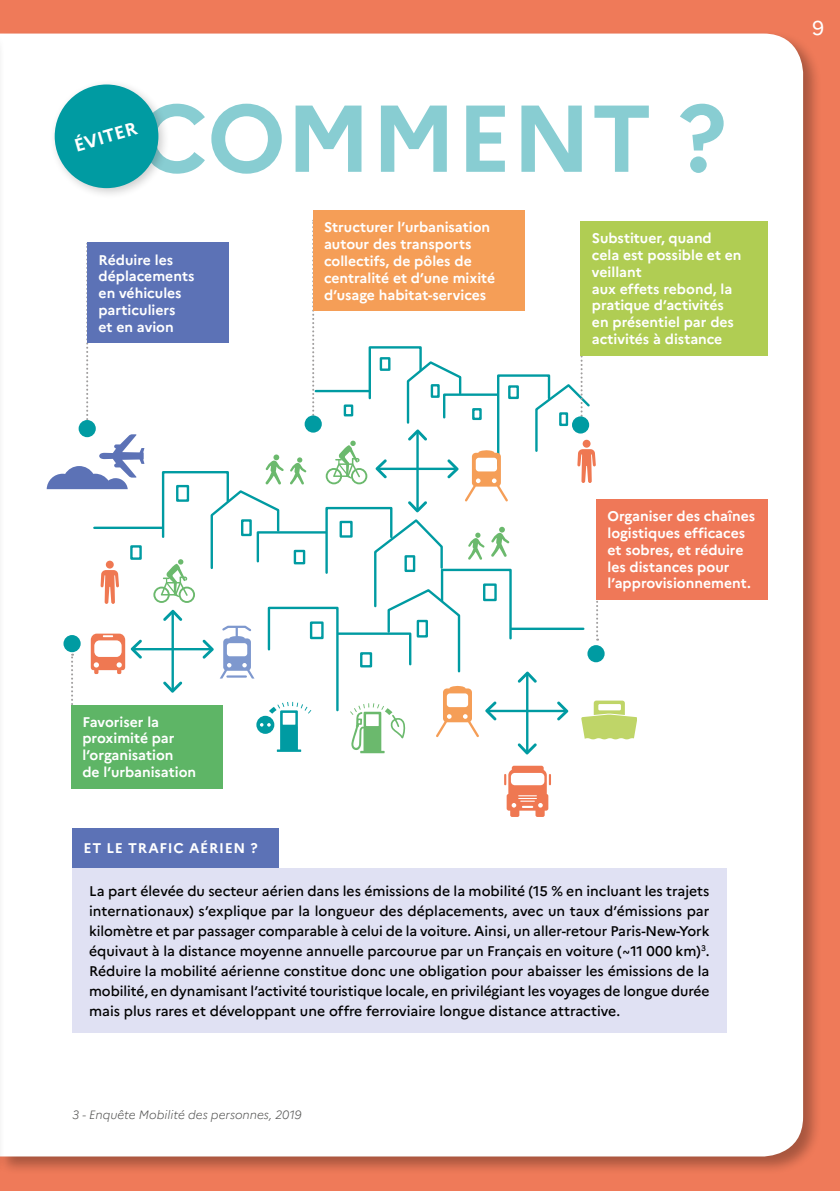
<style>
.page{position:relative;width:840px;height:1191px;background:#fff}
.page>*{position:absolute;margin:0;border:0;box-sizing:border-box;transform-origin:0 0}
.t1{font:700 94.6px "Marianne";color:#88cdd2}
.t2{font:20px "Marianne";color:#fff}
.t3{font:700 18px "Marianne";color:#fff}
.t4{font:500 14px/20px "Marianne";color:#000}
.t5{font:700 14px/16.8px "Marianne";color:#fff}
.t6{font:700 14px "Marianne";letter-spacing:.05em;color:#fff}
.t7{font:italic 300 12px "Marianne";color:#575756}
</style>
<div class="page">
<div style="left:0;top:0;width:839px;height:1191px;background:#ef7a59"></div>
<div style="left:0;top:31px;width:821px;height:1144px;background:#000;opacity:.3"></div>
<div style="left:5px;top:34px;width:797px;height:1122px;background:#fff"></div>
<div style="left:0;top:32px;width:5px;height:1144px;background:#fbfbfb"></div>
<svg style="left:47px;top:243px;width:97px;height:246px;background:#edf0f7"></svg>
<div style="left:87px;top:243px;width:142px;height:100px;background:#5c72b6"></div>
<div style="left:79px;top:420px;width:17px;height:17px;background:#009ba2;border-radius:50%"></div>
<hr style="left:94px;top:526px;width:68px;height:3px;background:#009ba2">
<div style="left:130px;top:545px;width:12px;height:15px;border:2px solid #009ba2"></div>
<hr style="left:134px;top:648px;width:76px;height:2px;background:#009ba2">
<svg style="left:131px;top:640px;width:11px;height:19px"></svg>
<svg style="left:91px;top:633px;width:34px;height:41px"></svg>
<svg style="left:100px;top:560px;width:19px;height:44px"></svg>
<svg style="left:504px;top:765px;width:46px;height:52px"></svg>
<div style="left:72px;top:828px;width:206px;height:40px;background:#5c72b6"></div>
<div style="left:72px;top:868px;width:654px;height:164px;background:#e0e1f3"></div>
<svg style="left:153px;top:220px;width:483px;height:534px;background:#ecf3f3"></svg>
<div style="left:312px;top:210px;width:212px;height:101px;background:#f59e57"></div>
<div style="left:580px;top:221px;width:187px;height:134px;background:#b0cd53"></div>
<div style="left:595px;top:499px;width:172px;height:100px;background:#ef7858"></div>
<div style="left:49px;top:79px;width:121px;height:121px;background:#000;opacity:.2"></div>
<div style="left:55px;top:84px;width:103px;height:104px;background:#009ba2;border-radius:50%"></div>
<svg style="left:71px;top:653px;width:2px;height:51px"></svg>
<div style="left:63px;top:635px;width:18px;height:17px;background:#009ba2;border-radius:50%"></div>
<div style="left:304px;top:415px;width:17px;height:17px;background:#009ba2;border-radius:50%"></div>
<div style="left:571px;top:416px;width:18px;height:17px;background:#009ba2;border-radius:50%"></div>
<div style="left:587px;top:645px;width:17px;height:17px;background:#009ba2;border-radius:50%"></div>
<div style="left:71px;top:704px;width:151px;height:84px;background:#5eb566"></div>
<h1 class="t1" style="left:138px;top:80px;width:590px">COMMENT ?</h1>
<p class="t3" style="left:72px;top:135px;width:66px;rotate:-16deg">ÉVITER</p>
<p class="t5" style="left:98px;top:251px;width:97px">Réduire les déplacements en véhicules particuliers<br>et en avion</p>
<p class="t5" style="left:324px;top:219px;width:173px">Structurer l’urbanisation autour des transports collectifs, de pôles de centralité et d’une mixité d’usage habitat-services</p>
<p class="t5" style="left:591px;top:230px;width:151px">Substituer, quand cela est possible et en veillant<br>aux effets rebond, la pratique d’activités en présentiel par des activités à distance</p>
<h2 class="t2" style="left:811px;top:16px;width:13px">9</h2>
<p class="t5" style="left:82px;top:713px;width:115px">Favoriser la proximité par l’organisation<br>de l’urbanisation</p>
<p class="t5" style="left:607px;top:508px;width:149px">Organiser des chaînes logistiques efficaces et sobres, et réduire les distances pour l’approvisionnement.</p>
<p class="t6" style="left:83px;top:840px;width:176px">ET LE TRAFIC AÉRIEN ?</p>
<p class="t4" style="left:89px;top:880px;width:621px">La part élevée du secteur aérien dans les émissions de la mobilité (15 % en incluant les trajets internationaux) s’explique par la longueur des déplacements, avec un taux d’émissions par kilomètre et par passager comparable à celui de la voiture. Ainsi, un aller-retour Paris-New-York équivaut à la distance moyenne annuelle parcourue par un Français en voiture (~11 000 km)<sup>3</sup>.<br>Réduire la mobilité aérienne constitue donc une obligation pour abaisser les émissions de la mobilité, en dynamisant l’activité touristique locale, en privilégiant les voyages de longue durée mais plus rares et développant une offre ferroviaire longue distance attractive.</p>
<p class="t7" style="left:72px;top:1107px;width:231px">3 - Enquête Mobilité des personnes, 2019</p>
</div>
